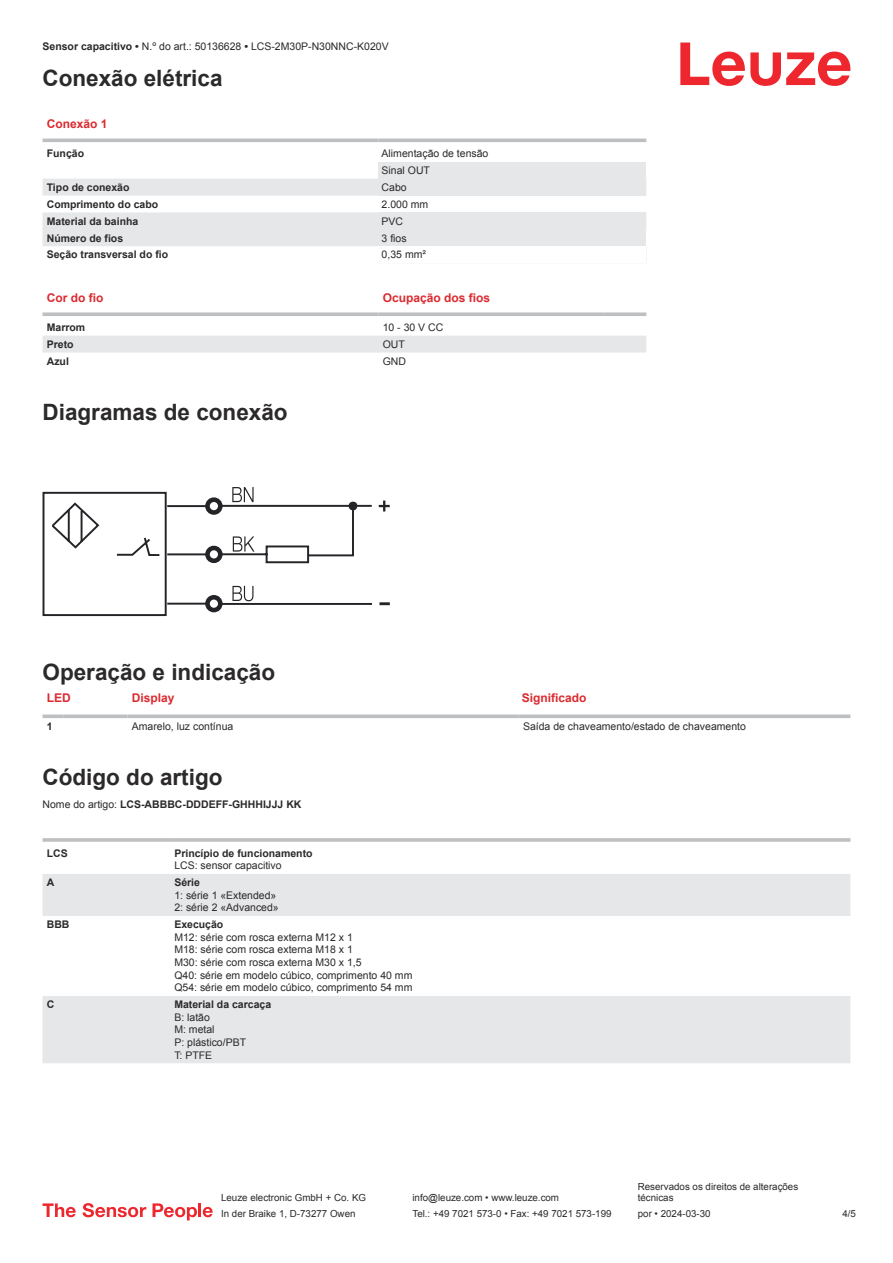
<style>
.page{position:relative;width:893px;height:1263px;background:#fff}
.page>*{position:absolute;margin:0;border:0;box-sizing:border-box;transform-origin:0 0}
.t1{font:700 22.5px "Arial";color:#2b292a}
.t2{font:700 12px "Arial";color:#db2a30}
.t3{font:10.5px/12.6px "Arial";color:#2b292a}
.t4{font:700 10.5px "Arial";color:#2b292a}
.t5{font:9.75px/11.7px "Arial";color:#2b292a}
.s1{font-weight:700}
.s2{font-weight:400}
</style>
<div class="page">
<svg style="left:680px;top:43px;width:170px;height:43px"></svg>
<svg style="left:43px;top:138px;width:603px;height:1px"></svg>
<svg style="left:43px;top:179px;width:335px;height:67px;fill:#e6e7e9"></svg>
<hr style="left:43px;top:139px;width:335px;height:3px;background:#bdbfc1">
<hr style="left:378px;top:139px;width:268px;height:3px;background:#bdbfc1">
<div style="left:378px;top:162px;width:268px;height:17px;background:#e6e7e9"></div>
<div style="left:378px;top:179px;width:268px;height:17px;background:#e6e7e9"></div>
<div style="left:378px;top:212px;width:268px;height:17px;background:#e6e7e9"></div>
<div style="left:378px;top:229px;width:268px;height:17px;background:#e6e7e9"></div>
<div style="left:43px;top:336px;width:603px;height:17px;background:#e6e7e9"></div>
<svg style="left:43px;top:312px;width:335px;height:4px"></svg>
<svg style="left:378px;top:312px;width:226px;height:4px"></svg>
<svg style="left:604px;top:312px;width:42px;height:4px"></svg>
<svg style="left:43px;top:714px;width:21px;height:4px"></svg>
<svg style="left:64px;top:714px;width:64px;height:4px"></svg>
<svg style="left:128px;top:714px;width:391px;height:4px;background:#c5c7c9"></svg>
<svg style="left:519px;top:714px;width:331px;height:4px"></svg>
<svg style="left:43px;top:874px;width:807px;height:189px;fill:#e6e7e9"></svg>
<hr style="left:43px;top:838px;width:127px;height:4px;background:#bdbfc1">
<hr style="left:170px;top:838px;width:680px;height:4px;background:#c5c7c9">
<svg style="left:43px;top:1203px;width:33px;height:14px"></svg>
<svg style="left:83px;top:1203px;width:63px;height:14px"></svg>
<svg style="left:153px;top:1203px;width:44px;height:17px"></svg>
<hr style="left:198px;top:1203px;width:3px;height:14px;background:#ed272d">
<svg style="left:203px;top:1207px;width:10px;height:10px"></svg>
<svg style="left:43px;top:487px;width:347px;height:129px"></svg>
<p class="t3" style="left:43px;top:41px;width:348px"><span class="s1">Sensor capacitivo •</span> N.º do art.: 50136628 <span class="s1">•</span> LCS-2M30P-N30NNC-K020V</p>
<h1 class="t1" style="left:43px;top:69px;width:182px">Conexão elétrica</h1>
<p class="t2" style="left:47px;top:119px;width:62px">Conexão 1</p>
<p class="t4" style="left:47px;top:149px;width:39px">Função</p>
<p class="t3" style="left:382px;top:146px;width:108px;line-height:17px">Alimentação de tensão<br>Sinal OUT</p>
<p class="t4" style="left:47px;top:183px;width:84px">Tipo de conexão</p>
<p class="t3" style="left:382px;top:182px;width:27px">Cabo</p>
<p class="t4" style="left:47px;top:200px;width:113px">Comprimento do cabo</p>
<p class="t3" style="left:382px;top:199px;width:48px">2.000 mm</p>
<p class="t4" style="left:47px;top:217px;width:93px">Material da bainha</p>
<p class="t3" style="left:382px;top:216px;width:23px">PVC</p>
<p class="t4" style="left:47px;top:234px;width:78px">Número de fios</p>
<p class="t3" style="left:382px;top:233px;width:27px">3 fios</p>
<p class="t4" style="left:47px;top:251px;width:123px">Seção transversal do fio</p>
<p class="t3" style="left:382px;top:249px;width:46px">0,35 mm²</p>
<p class="t2" style="left:47px;top:293px;width:58px">Cor do fio</p>
<p class="t2" style="left:383px;top:293px;width:109px">Ocupação dos fios</p>
<p class="t4" style="left:47px;top:323px;width:40px">Marrom</p>
<p class="t3" style="left:383px;top:322px;width:62px">10 - 30 V CC</p>
<p class="t4" style="left:47px;top:340px;width:28px">Preto</p>
<p class="t3" style="left:383px;top:339px;width:24px">OUT</p>
<p class="t4" style="left:47px;top:357px;width:24px">Azul</p>
<p class="t3" style="left:383px;top:356px;width:25px">GND</p>
<h1 class="t1" style="left:43px;top:403px;width:247px">Diagramas de conexão</h1>
<h1 class="t1" style="left:43px;top:663px;width:234px">Operação e indicação</h1>
<p class="t2" style="left:47px;top:693px;width:25px">LED</p>
<p class="t2" style="left:132px;top:693px;width:44px">Display</p>
<p class="t2" style="left:522px;top:693px;width:66px">Significado</p>
<p class="t4" style="left:47px;top:722px;width:7px">1</p>
<p class="t3" style="left:132px;top:721px;width:103px">Amarelo, luz contínua</p>
<p class="t3" style="left:523px;top:721px;width:224px">Saída de chaveamento/estado de chaveamento</p>
<h1 class="t1" style="left:43px;top:768px;width:182px">Código do artigo</h1>
<p class="t4" style="left:43px;top:800px;width:261px"><span class="s2">Nome do artigo:</span> LCS-ABBBC-DDDEFF-GHHHIJJJ KK</p>
<p class="t4" style="left:47px;top:849px;width:22px">LCS</p>
<p class="t4" style="left:174px;top:849px;width:140px">Princípio de funcionamento</p>
<p class="t3" style="left:174px;top:860px;width:109px">LCS: sensor capacitivo</p>
<p class="t4" style="left:47px;top:878px;width:9px">A</p>
<p class="t4" style="left:174px;top:878px;width:27px">Série</p>
<p class="t3" style="left:174px;top:890px;width:106px">1: série 1 «Extended»<br>2: série 2 «Advanced»</p>
<p class="t4" style="left:47px;top:920px;width:24px">BBB</p>
<p class="t4" style="left:174px;top:920px;width:51px">Execução</p>
<p class="t3" style="left:174px;top:932px;width:240px">M12: série com rosca externa M12 x 1<br>M18: série com rosca externa M18 x 1<br>M30: série com rosca externa M30 x 1,5<br>Q40: série em modelo cúbico, comprimento 40 mm Q54: série em modelo cúbico, comprimento 54 mm</p>
<p class="t4" style="left:47px;top:1000px;width:9px">C</p>
<p class="t4" style="left:174px;top:1000px;width:98px">Material da carcaça</p>
<p class="t3" style="left:174px;top:1012px;width:73px">B: latão<br>M: metal<br>P: plástico/PBT<br>T: PTFE</p>
<p class="t5" style="left:221px;top:1193px;width:146px">Leuze electronic GmbH + Co. KG</p>
<p class="t5" style="left:412px;top:1193px;width:148px">info@leuze.com • www.leuze.com</p>
<p class="t5" style="left:638px;top:1181px;width:162px">Reservados os direitos de alterações técnicas</p>
<p class="t5" style="left:221px;top:1209px;width:136px">In der Braike 1, D-73277 Owen</p>
<p class="t5" style="left:412px;top:1209px;width:201px">Tel.: +49 7021 573-0 • Fax: +49 7021 573-199</p>
<p class="t5" style="left:638px;top:1209px;width:74px">por • 2024-03-30</p>
<p class="t5" style="left:842px;top:1209px;width:15px">4 /5</p>
</div>
